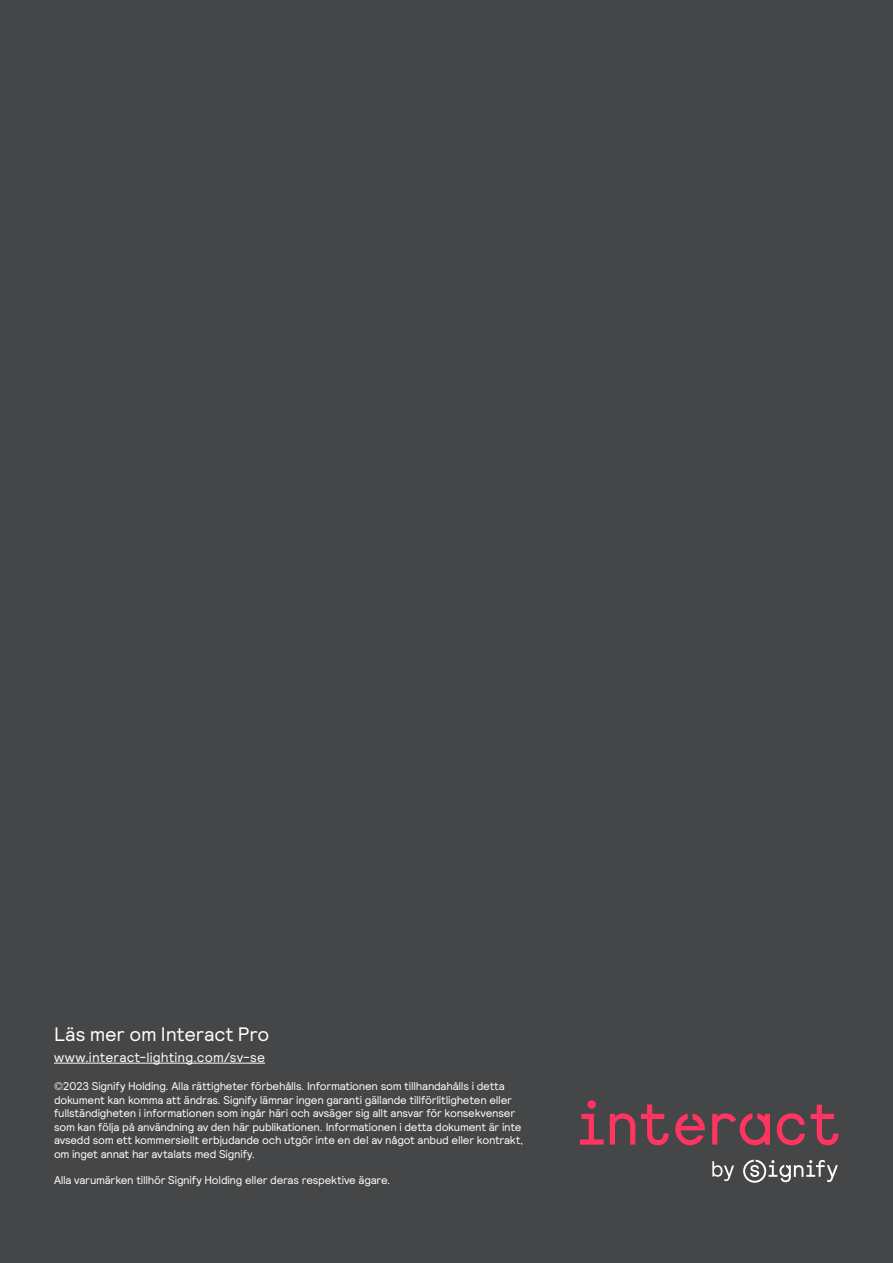
<style>
.page{position:relative;width:893px;height:1263px;background:#454647}
.page>*{position:absolute;margin:0;border:0;box-sizing:border-box;transform-origin:0 0}
.Captions{font:19.5px "Signify Relative";letter-spacing:-.005em;color:#fff}
.Captions-2{font:13.5px "Signify Relative";letter-spacing:.01em;color:#fff}
.Body_Copy_10pt{font:11.25px/13.5px "Signify Relative";letter-spacing:-.02em;color:#fff}
</style>
<div class="page">
<hr style="left:54px;top:1063px;width:211px;height:1px;background:#fff">
<svg style="left:580px;top:1100px;width:258px;height:45px"></svg>
<svg style="left:712px;top:1161px;width:22px;height:20px"></svg>
<svg style="left:743px;top:1160px;width:95px;height:23px"></svg>
<p class="Captions" style="left:54px;top:1021px;width:217px">Läs mer om Interact Pro</p>
<p class="Captions-2" style="left:54px;top:1048px;width:213px">www.interact-lighting.com/sv-se</p>
<p class="Body_Copy_10pt" style="left:54px;top:1079px;width:471px">©2023 Signify Holding. Alla rättigheter förbehålls. Informationen som tillhandahålls i detta dokument kan komma att ändras. Signify lämnar ingen garanti gällande tillförlitligheten eller fullständigheten i informationen som ingår häri och avsäger sig allt ansvar för konsekvenser som kan följa på användning av den här publikationen. Informationen i detta dokument är inte avsedd som ett kommersiellt erbjudande och utgör inte en del av något anbud eller kontrakt, om inget annat har avtalats med Signify.</p>
<p class="Body_Copy_10pt" style="left:54px;top:1173px;width:338px">Alla varumärken tillhör Signify Holding eller deras respektive ägare.</p>
</div>
